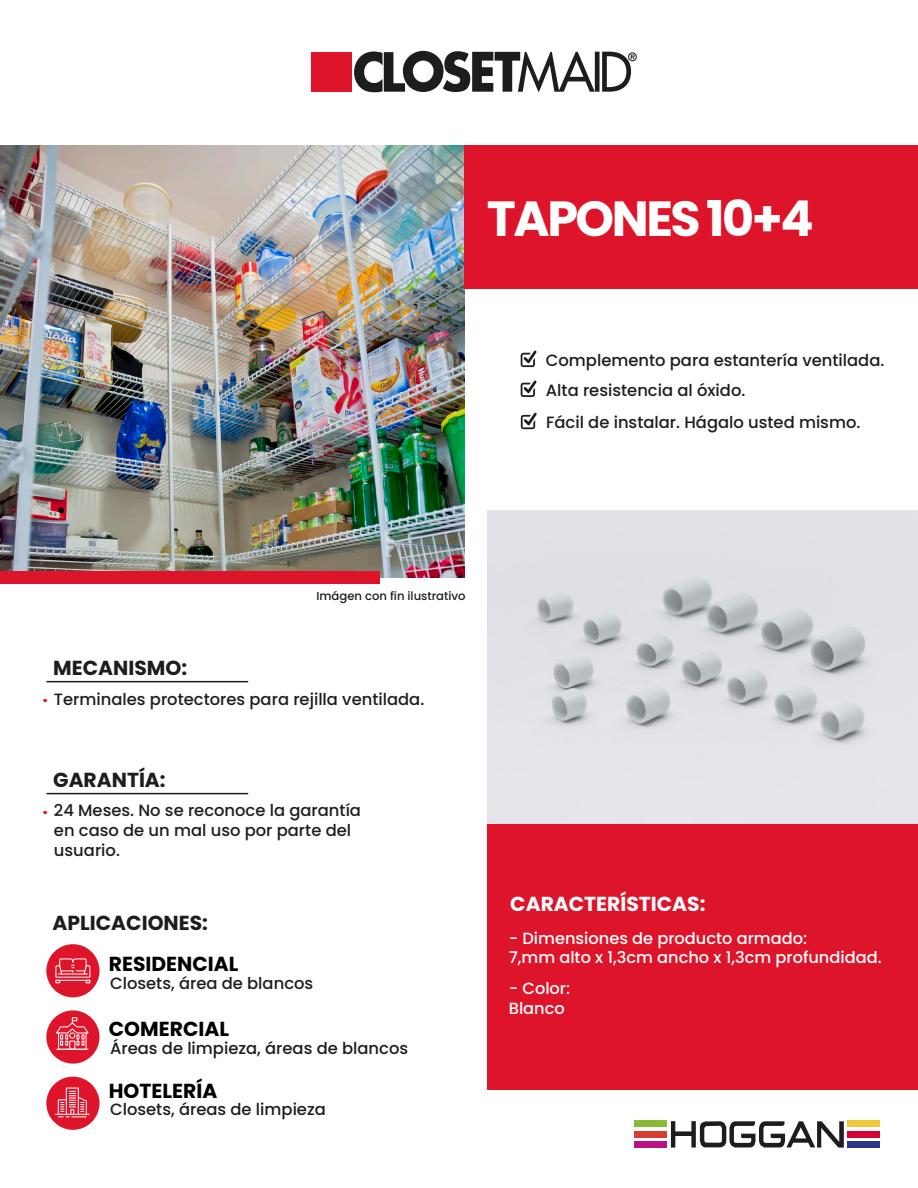
<style>
.page{position:relative;width:918px;height:1188px;background:#fff}
.page>*{position:absolute;margin:0;border:0;box-sizing:border-box;transform-origin:0 0}
.t1{font:700 49.35px "Poppins";letter-spacing:-.05em;color:#fff}
.t2{font:700 20.25px "Poppins";color:#1d1d1b}
.t3{font:700 20.25px "Poppins";color:#000}
.t4{font:700 20.25px "Poppins";color:#fff}
.t5{font:500 16.35px/19.6px "Poppins";color:#1d1d1b}
.t6{font:500 16.2px/19.5px "Poppins";color:#fff}
.t7{font:500 11.55px "Poppins";color:#1d1d1b}
.s1{font-size:13.5px;color:#de152a}
</style>
<div class="page">
<img style="left:0;top:146px;width:465px;height:432px">
<img style="left:488px;top:511px;width:430px;height:313px">
<div style="left:488px;top:824px;width:430px;height:266px;background:#de152a"></div>
<div style="left:46px;top:944px;width:54px;height:53px;background:#de152a;border-radius:50%"></div>
<svg style="left:55px;top:958px;width:36px;height:25px"></svg>
<div style="left:46px;top:1077px;width:54px;height:53px;background:#de152a;border-radius:50%"></div>
<div style="left:46px;top:1010px;width:54px;height:54px;background:#de152a;border-radius:50%"></div>
<div style="left:66px;top:1088px;width:13px;height:27px;border:1px solid #fff"></div>
<hr style="left:55px;top:1114px;width:34px;height:1px;background:#fff">
<svg style="left:58px;top:1091px;width:29px;height:27px"></svg>
<div style="left:311px;top:52px;width:40px;height:40px;background:#de152a"></div>
<div style="left:595px;top:52px;width:5px;height:40px;background:#1d1d1b"></div>
<svg style="left:602px;top:52px;width:35px;height:40px"></svg>
<svg style="left:354px;top:51px;width:241px;height:41px"></svg>
<div style="left:0;top:572px;width:380px;height:12px;background:#de152a"></div>
<div style="left:465px;top:146px;width:453px;height:143px;background:#de152a"></div>
<hr style="left:47px;top:681px;width:201px;height:1px;background:#1d1d1b">
<hr style="left:47px;top:793px;width:201px;height:1px;background:#1d1d1b">
<hr style="left:57px;top:1049px;width:31px;height:1px;background:#fff">
<div style="left:69px;top:1041px;width:6px;height:9px;border:1px solid #fff"></div>
<svg style="left:55px;top:1017px;width:34px;height:28px"></svg>
<div style="left:848px;top:1121px;width:32px;height:6px;background:#ecc83b"></div>
<div style="left:848px;top:1141px;width:32px;height:6px;background:#2d3387"></div>
<div style="left:848px;top:1131px;width:32px;height:6px;background:#d40037"></div>
<div style="left:634px;top:1121px;width:33px;height:6px;background:#89ba35"></div>
<div style="left:634px;top:1141px;width:33px;height:6px;background:#b81380"></div>
<div style="left:634px;top:1131px;width:33px;height:6px;background:#d93c31"></div>
<svg style="left:671px;top:1121px;width:173px;height:27px"></svg>
<svg style="left:521px;top:350px;width:16px;height:17px"></svg>
<svg style="left:521px;top:413px;width:16px;height:16px"></svg>
<svg style="left:521px;top:380px;width:16px;height:17px"></svg>
<h1 class="t1" style="left:487px;top:190px;width:328px">TAPONES 10+4</h1>
<p class="t5" style="left:546px;top:350px;width:340px">Complemento para estantería ventilada.</p>
<p class="t5" style="left:546px;top:380px;width:201px">Alta resistencia al óxido.</p>
<p class="t5" style="left:546px;top:412px;width:316px">Fácil de instalar. Hágalo usted mismo.</p>
<p class="t7" style="left:316px;top:589px;width:151px">Imágen con fin ilustrativo</p>
<p class="t2" style="left:53px;top:656px;width:135px">MECANISMO:</p>
<p class="t5" style="left:42px;top:689px;width:384px"><span class="s1">•</span> Terminales protectores para rejilla ventilada.</p>
<p class="t2" style="left:53px;top:768px;width:114px">GARANTÍA:</p>
<p class="t5" style="left:54px;top:801px;width:309px;text-indent:-12px"><span class="s1">•</span> 24 Meses. No se reconoce la garantía en caso de un mal uso por parte del usuario.</p>
<p class="t2" style="left:53px;top:911px;width:157px">APLICACIONES:</p>
<p class="t3" style="left:109px;top:952px;width:131px">RESIDENCIAL</p>
<p class="t5" style="left:110px;top:973px;width:205px">Closets, área de blancos</p>
<p class="t3" style="left:109px;top:1018px;width:122px">COMERCIAL</p>
<p class="t5" style="left:110px;top:1038px;width:300px">Áreas de limpieza, áreas de blancos</p>
<p class="t3" style="left:109px;top:1079px;width:110px">HOTELERÍA</p>
<p class="t5" style="left:110px;top:1100px;width:217px">Closets, áreas de limpieza</p>
<p class="t4" style="left:510px;top:892px;width:197px">CARACTERÍSTICAS:</p>
<p class="t6" style="left:509px;top:929px;width:374px">- Dimensiones de producto armado:<br>7,mm alto x 1,3cm ancho x 1,3cm profundidad.</p>
<p class="t6" style="left:509px;top:979px;width:63px">- Color:<br>Blanco</p>
</div>
